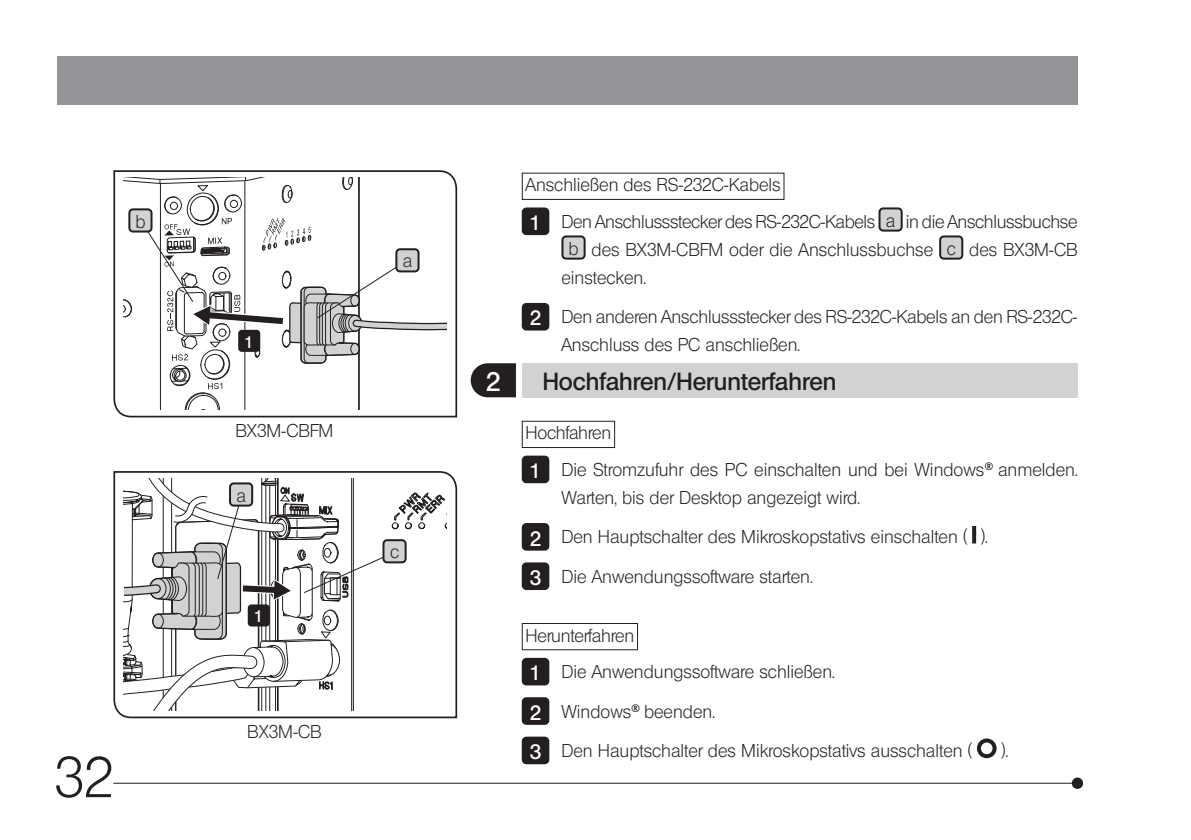
<style>
.page{position:relative;width:1191px;height:840px;background:#fff}
.page>*{position:absolute;margin:0;border:0;box-sizing:border-box;transform-origin:0 0}
.t1{font:56px "Olympus Leicht Normal";color:#231f20}
.t2{font:26px "Olympus Leicht Halbfett";color:#fff}
.t3{font:24px "Olympus Leicht Halbfett";color:#231f20}
.t4{font:20.2px/39.4px "Olympus Leicht Halbfett";color:#fff}
.t5{font:18px/39.4px "Olympus Leicht Normal";color:#231f20}
.t6{font:18px/36.8px "Olympus Leicht Normal";letter-spacing:-.02em;color:#231f20}
.t7{font:16.2px "Olympus Leicht Halbfett";color:#fff}
</style>
<div class="page">
<svg style="left:113px;top:471px;width:345px;height:247px"></svg>
<svg style="left:113px;top:170px;width:345px;height:248px"></svg>
<div style="left:1071px;top:777px;width:12px;height:11px;background:#231f20;border-radius:50%"></div>
<hr style="left:113px;top:782px;width:964px;height:1px;background:#231f20">
<div style="left:57px;top:57px;width:1020px;height:48px;background:#939598"></div>
<div style="left:522px;top:172px;width:262px;height:28px;border:1px solid #231f20"></div>
<div style="left:879px;top:208px;width:22px;height:22px;background:#d1d2d4;border-radius:4px"></div>
<div style="left:878px;top:207px;width:24px;height:24px;border:2px solid #231f20;border-radius:4px"></div>
<div style="left:562px;top:236px;width:22px;height:22px;background:#d1d2d4;border-radius:4px"></div>
<div style="left:561px;top:235px;width:24px;height:24px;border:2px solid #231f20;border-radius:4px"></div>
<div style="left:940px;top:236px;width:22px;height:22px;background:#d1d2d4;border-radius:4px"></div>
<div style="left:939px;top:235px;width:24px;height:24px;border:2px solid #231f20;border-radius:4px"></div>
<div style="left:522px;top:207px;width:27px;height:28px;background:#231f20;border-radius:5px"></div>
<div style="left:522px;top:303px;width:27px;height:27px;background:#231f20;border-radius:5px"></div>
<svg style="left:124px;top:478px;width:323px;height:232px"></svg>
<div style="left:230px;top:483px;width:22px;height:22px;background:#d1d2d4;border-radius:4px"></div>
<div style="left:229px;top:482px;width:24px;height:24px;border:2px solid #231f20;border-radius:4px"></div>
<div style="left:383px;top:540px;width:22px;height:22px;background:#d1d2d4;border-radius:4px"></div>
<div style="left:382px;top:539px;width:24px;height:24px;border:2px solid #231f20;border-radius:4px"></div>
<div style="left:248px;top:604px;width:22px;height:22px;background:#231f20;border-radius:4px"></div>
<svg style="left:124px;top:178px;width:323px;height:231px"></svg>
<div style="left:396px;top:249px;width:22px;height:22px;background:#d1d2d4;border-radius:4px"></div>
<div style="left:395px;top:248px;width:24px;height:24px;border:2px solid #231f20;border-radius:4px"></div>
<div style="left:522px;top:363px;width:555px;height:34px;background:#d1d2d4"></div>
<svg style="left:471px;top:363px;width:45px;height:34px;background:#343132"></svg>
<div style="left:522px;top:420px;width:93px;height:28px;border:1px solid #231f20"></div>
<svg style="left:972px;top:526px;width:4px;height:17px"></svg>
<div style="left:522px;top:622px;width:116px;height:28px;border:1px solid #231f20"></div>
<div style="left:977px;top:738px;width:19px;height:19px;border:4px solid #231f20;border-radius:50%"></div>
<div style="left:522px;top:455px;width:27px;height:28px;background:#231f20;border-radius:5px"></div>
<div style="left:522px;top:522px;width:27px;height:28px;background:#231f20;border-radius:5px"></div>
<div style="left:522px;top:562px;width:27px;height:27px;background:#231f20;border-radius:5px"></div>
<div style="left:522px;top:657px;width:27px;height:28px;background:#231f20;border-radius:5px"></div>
<div style="left:522px;top:696px;width:27px;height:28px;background:#231f20;border-radius:5px"></div>
<div style="left:522px;top:736px;width:27px;height:27px;background:#231f20;border-radius:5px"></div>
<p class="t5" style="left:135px;top:201px;width:12px">b</p>
<h1 class="t1" style="left:54px;top:744px;width:60px">32</h1>
<p class="t7" style="left:244px;top:332px;width:11px">1</p>
<p class="t5" style="left:235px;top:410px;width:99px">BX3M-CBFM</p>
<p class="t5" style="left:236px;top:475px;width:11px">a</p>
<p class="t7" style="left:254px;top:606px;width:11px">1</p>
<p class="t5" style="left:247px;top:711px;width:76px">BX3M-CB</p>
<p class="t5" style="left:403px;top:241px;width:11px">a</p>
<p class="t5" style="left:390px;top:532px;width:11px">c</p>
<p class="t6" style="left:561px;top:166px;width:517px;text-indent:-36px">Anschließen des RS-232C-Kabels<br>Den Anschlussstecker des RS-232C-Kabels a in die Anschlussbuchse</p>
<p class="t5" style="left:561px;top:235px;width:517px;line-height:28px;text-indent:7px">b des BX3M-CBFM oder die Anschlussbuchse c des BX3M-CB einstecken.</p>
<p class="t5" style="left:561px;top:303px;width:518px;line-height:28px">Den anderen Anschlussstecker des RS-232C-Kabels an den RS-232C-<br>Anschluss des PC anschließen.</p>
<p class="t4" style="left:530px;top:203px;width:13px">1</p>
<p class="t4" style="left:530px;top:298px;width:13px">2</p>
<h2 class="t2" style="left:486px;top:366px;width:16px">2</h2>
<h3 class="t3" style="left:543px;top:367px;width:295px">Hochfahren/Herunterfahren</h3>
<p class="t5" style="left:561px;top:414px;width:517px;line-height:36.8px;text-indent:-36px">Hochfahren<br>Die Stromzufuhr des PC einschalten und bei Windows<sup>®</sup> anmelden.</p>
<p class="t5" style="left:561px;top:477px;width:428px">Warten, bis der Desktop angezeigt wird.<br>Den Hauptschalter des Mikroskopstativs einschalten ( ).<br>Die Anwendungssoftware starten.</p>
<p class="t4" style="left:530px;top:451px;width:13px">1</p>
<p class="t4" style="left:530px;top:518px;width:13px">2<br>3</p>
<p class="t5" style="left:561px;top:616px;width:275px;line-height:36.8px;text-indent:-36px">Herunterfahren<br>Die Anwendungssoftware schließen.</p>
<p class="t5" style="left:561px;top:691px;width:412px">Windows<sup>®</sup> beenden.<br>Den Hauptschalter des Mikroskopstativs ausschalten (</p>
<p class="t4" style="left:530px;top:653px;width:13px;text-align:justify">1<br>2<br>3</p>
<p class="t5" style="left:1001px;top:730px;width:8px">).</p>
</div>
